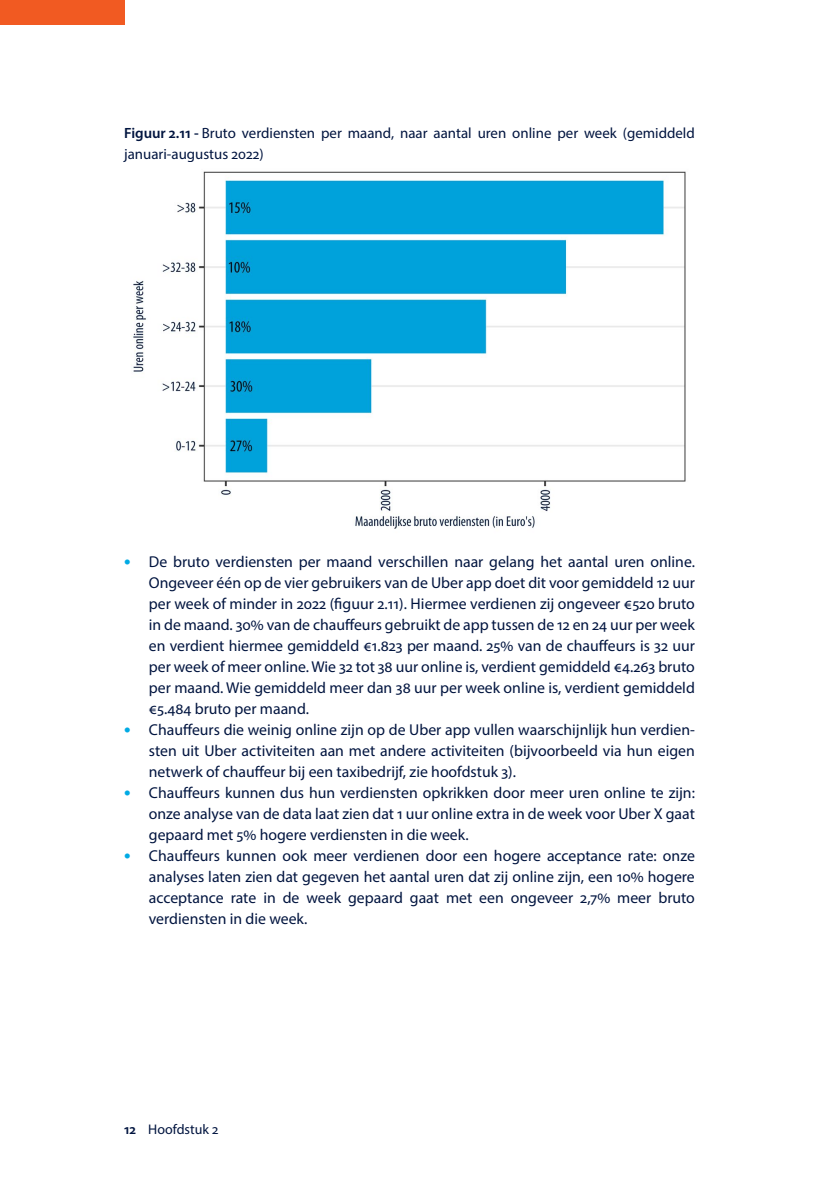
<style>
.page{position:relative;width:819px;height:1191px;background:#fff}
.page>*{position:absolute;margin:0;border:0;box-sizing:border-box;transform-origin:0 0}
.t1{font:15.75px/21px "Myriad Pro";color:#00143f;text-align:justify}
.t2{font:14.88px/21px "Myriad Pro";color:#00143f}
.t3{font:14px "Myriad Pro";color:#00143f}
.s1{font-weight:600}
.s2{font-weight:700;font-size:19.25px;color:#00aae4}
</style>
<div class="page">
<div style="left:0;top:0;width:124px;height:25px;background:#f15a22"></div>
<img style="left:131px;top:171px;width:555px;height:358px">
<p class="t2" style="left:124px;top:122px;width:572px"><span class="s1">Figuur 2.11 -</span> Bruto verdiensten per maand, naar aantal uren online per week (gemiddeld januari-augustus 2022)</p>
<p class="t1" style="left:149px;top:551px;width:547px;text-indent:-25px"><span class="s2">•</span> De bruto verdiensten per maand verschillen naar gelang het aantal uren online.<br>Ongeveer één op de vier gebruikers van de Uber app doet dit voor gemiddeld 12 uur per week of minder in 2022 (figuur 2.11). Hiermee verdienen zij ongeveer €520 bruto in de maand. 30% van de chauffeurs gebruikt de app tussen de 12 en 24 uur per week en verdient hiermee gemiddeld €1.823 per maand. 25% van de chauffeurs is 32 uur per week of meer online. Wie 32 tot 38 uur online is, verdient gemiddeld €4.263 bruto per maand. Wie gemiddeld meer dan 38 uur per week online is, verdient gemiddeld €5.484 bruto per maand.</p>
<p class="t1" style="left:149px;top:719px;width:547px;text-indent:-25px"><span class="s2">•</span> Chauffeurs die weinig online zijn op de Uber app vullen waarschijnlijk hun verdien&shy;sten uit Uber activiteiten aan met andere activiteiten (bijvoorbeeld via hun eigen netwerk of chauffeur bij een taxibedrijf, zie hoofdstuk 3).</p>
<p class="t1" style="left:149px;top:782px;width:547px;text-indent:-25px"><span class="s2">•</span> Chauffeurs kunnen dus hun verdiensten opkrikken door meer uren online te zijn: onze analyse van de data laat zien dat 1 uur online extra in de week voor Uber X gaat gepaard met 5% hogere verdiensten in die week.</p>
<p class="t1" style="left:149px;top:845px;width:547px;text-indent:-25px"><span class="s2">•</span> Chauffeurs kunnen ook meer verdienen door een hogere acceptance rate: onze analyses laten zien dat gegeven het aantal uren dat zij online zijn, een 10% hogere acceptance rate in de week gepaard gaat met een ongeveer 2,7% meer bruto verdiensten in die week.</p>
<p class="t3" style="left:124px;top:1121px;width:96px"><span class="s1">12</span> Hoofdstuk 2</p>
</div>
